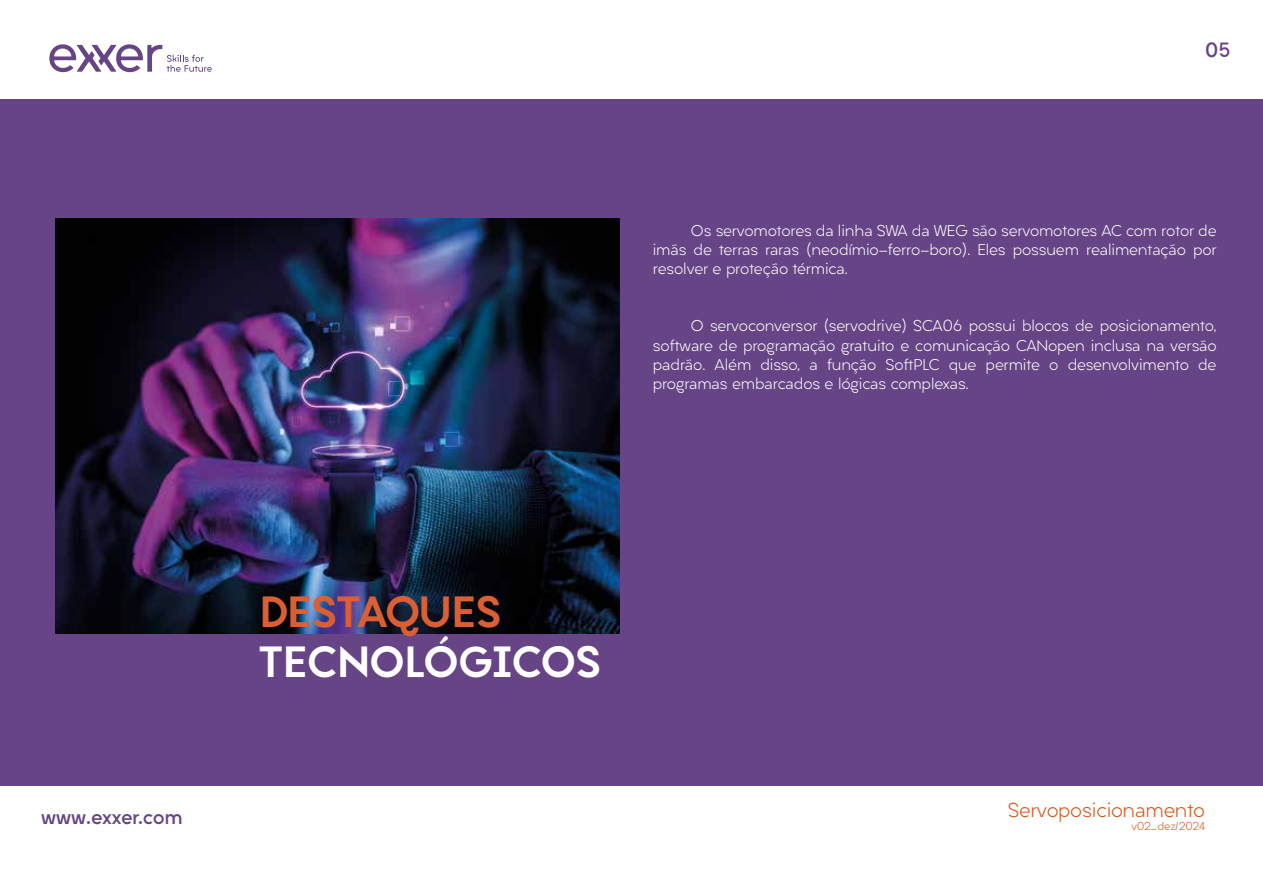
<style>
.page{position:relative;width:1263px;height:893px;background:#fff}
.page>*{position:absolute;margin:0;border:0;box-sizing:border-box;transform-origin:0 0}
.t1{font:900 41.55px "Liber Grotesque Family";letter-spacing:-.01em;color:#fff}
.t2{font:900 41.55px "Liber Grotesque Family";letter-spacing:-.01em;color:#dc5f34}
.t3{font:300 19.05px "Liber Grotesque Family";letter-spacing:-.01em;color:#da5313}
.t4{font:700 19.05px "Liber Grotesque Family";letter-spacing:-.015em;color:#674486}
.t5{font:700 19.05px "Liber Grotesque Family";color:#674485}
.t6{font:300 14.85px/19px "Liber Grotesque Family";letter-spacing:-.01em;color:#fff;text-align:justify}
.t7{font:300 10.65px "Liber Grotesque Family";color:#da5313}
</style>
<div class="page">
<div style="left:0;top:99px;width:1263px;height:686px;background:#664485"></div>
<svg style="left:49px;top:44px;width:163px;height:29px"></svg>
<img style="left:56px;top:219px;width:563px;height:414px">
<p class="t5" style="left:1205px;top:38px;width:27px">05</p>
<p class="t6" style="left:653px;top:221px;width:565px;text-indent:38px">Os servomotores da linha SWA da WEG são servomotores AC com rotor de imãs de terras raras (neodímio-ferro-boro). Eles possuem realimentação por resolver e proteção térmica.</p>
<p class="t6" style="left:653px;top:317px;width:565px;text-indent:38px">O servoconversor (servodrive) SCA06 possui blocos de posicionamento, software de programação gratuito e comunicação CANopen inclusa na versão padrão. Além disso, a função SoftPLC que permite o desenvolvimento de programas embarcados e lógicas complexas.</p>
<h1 class="t2" style="left:259px;top:586px;width:244px">DESTAQUES</h1>
<h1 class="t1" style="left:259px;top:636px;width:343px">TECNOLÓGICOS</h1>
<p class="t4" style="left:41px;top:805px;width:143px">www.exxer.com</p>
<p class="t3" style="left:1008px;top:798px;width:199px">Servoposicionamento</p>
<p class="t7" style="left:1131px;top:819px;width:75px">v02_dez/2024</p>
</div>
